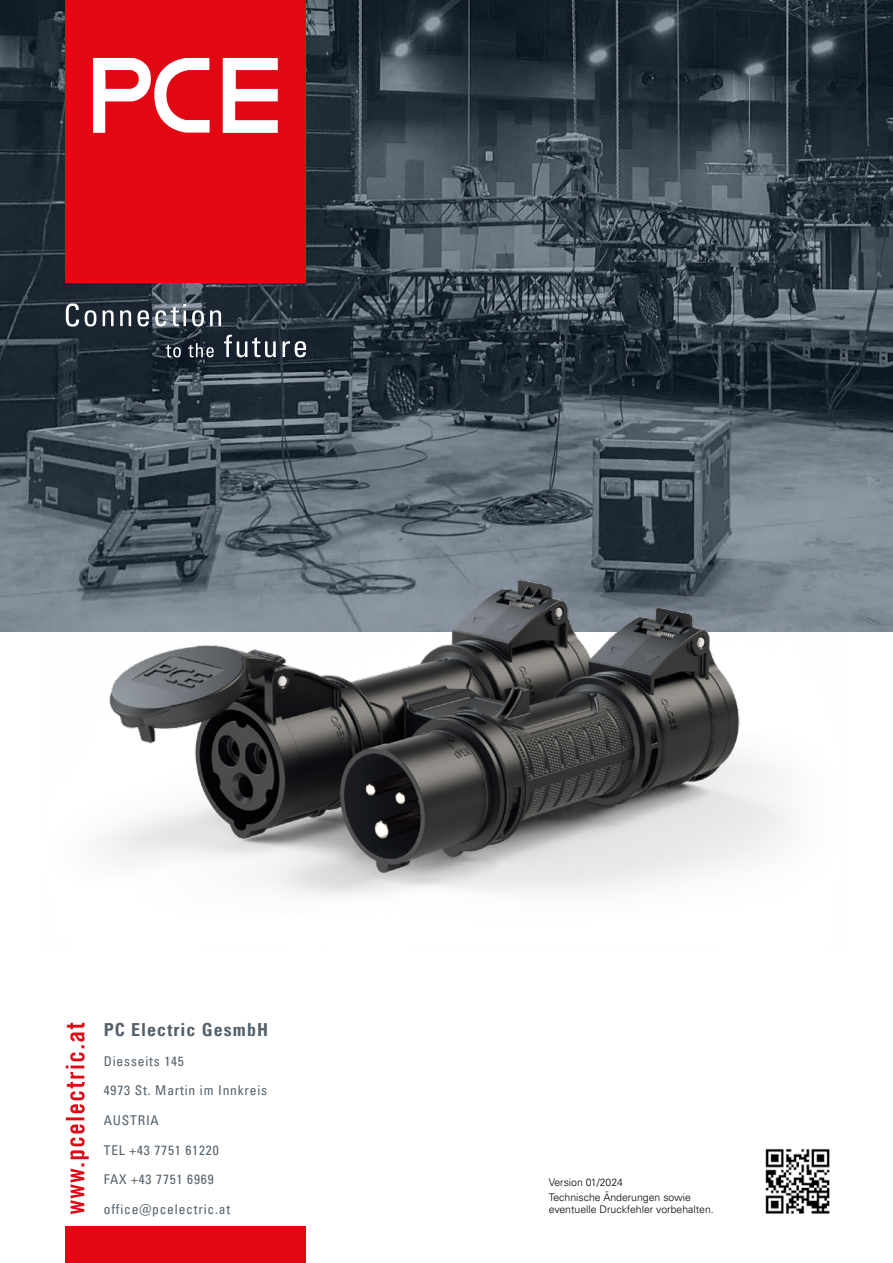
<style>
.page{position:relative;width:893px;height:1263px;background:#fff}
.page>*{position:absolute;margin:0;border:0;box-sizing:border-box;transform-origin:0 0}
.t1{font:700 condensed 18px "Univers LT Pro";letter-spacing:.06em;color:#54616c}
.t2{font:condensed 13.5px "Univers LT Pro";letter-spacing:.06em;color:#54616c}
.t3{font:300 10.5px/15px "Univers LT Pro 45";color:#000}
</style>
<div class="page">
<img style="left:0;top:0;width:893px;height:631px">
<div style="left:66px;top:0;width:240px;height:283px;background:#e30613"></div>
<svg style="left:66px;top:303px;width:155px;height:24px"></svg>
<svg style="left:224px;top:335px;width:82px;height:22px"></svg>
<svg style="left:166px;top:343px;width:48px;height:14px"></svg>
<svg style="left:93px;top:58px;width:185px;height:75px"></svg>
<div style="left:66px;top:1227px;width:240px;height:36px;background:#e30613"></div>
<svg style="left:66px;top:1023px;width:23px;height:191px"></svg>
<img style="left:765px;top:1148px;width:65px;height:66px">
<img style="left:42px;top:578px;width:800px;height:318px">
<h1 class="t1" style="left:104px;top:1018px;width:166px">PC Electric GesmbH</h1>
<p class="t2" style="left:104px;top:1052px;width:82px">Diesseits 145</p>
<p class="t2" style="left:104px;top:1082px;width:165px">4973 St. Martin im Innkreis</p>
<p class="t2" style="left:104px;top:1112px;width:57px">AUSTRIA</p>
<p class="t2" style="left:104px;top:1141px;width:116px">TEL +43 7751 61220</p>
<p class="t2" style="left:104px;top:1171px;width:111px">FAX +43 7751 6969</p>
<p class="t2" style="left:104px;top:1201px;width:128px">office@pcelectric.at</p>
<p class="t3" style="left:549px;top:1174px;width:144px">Version 01/2024<br>Technische Änderungen sowie</p>
<p class="t3" style="left:549px;top:1202px;width:167px">eventuelle Druckfehler vorbehalten.</p>
</div>
